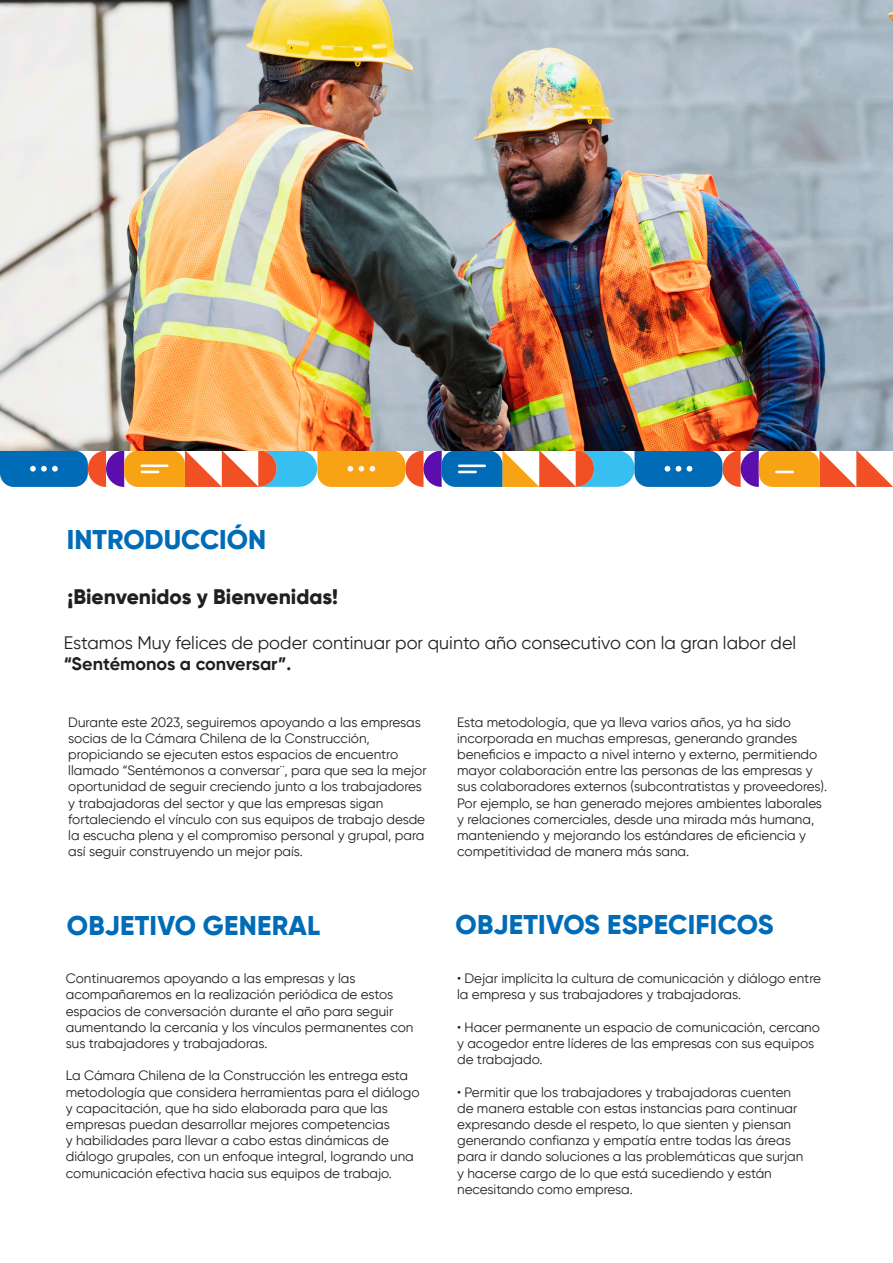
<style>
.page{position:relative;width:893px;height:1263px;background:#fff}
.page>*{position:absolute;margin:0;border:0;box-sizing:border-box;transform-origin:0 0}
.t1{font:800 27px "Gilroy";letter-spacing:.005em;color:#006cb7}
.t2{font:800 21px "Gilroy";color:#231f20}
.t3{font:18px/21.6px "Gilroy";color:#231f20}
.t4{font:13.5px/16.2px "Gilroy";color:#231f20}
.s1{font-weight:700}
</style>
<div class="page">
<img style="left:0;top:0;width:893px;height:450px">
<svg style="left:0;top:450px;width:893px;height:37px"></svg>
<p class="t1" style="left:67px;top:523px;width:201px">INTRODUCCIÓN</p>
<p class="t2" style="left:68px;top:583px;width:272px">¡Bienvenidos y Bienvenidas!</p>
<p class="t3" style="left:64px;top:631px;width:734px">Estamos Muy felices de poder continuar por quinto año consecutivo con la gran labor del <span class="s1">“Sentémonos a conversar”.</span></p>
<p class="t4" style="left:68px;top:714px;width:360px">Durante este 2023, seguiremos apoyando a las empresas socias de la Cámara Chilena de la Construcción, propiciando se ejecuten estos espacios de encuentro llamado “Sentémonos a conversar¨, para que sea la mejor oportunidad de seguir creciendo junto a los trabajadores y trabajadoras del sector y que las empresas sigan fortaleciendo el vínculo con sus equipos de trabajo desde la escucha plena y el compromiso personal y grupal, para así seguir construyendo un mejor país.</p>
<p class="t4" style="left:457px;top:714px;width:372px">Esta metodología, que ya lleva varios años, ya ha sido incorporada en muchas empresas, generando grandes beneficios e impacto a nivel interno y externo, permitiendo mayor colaboración entre las personas de las empresas y sus colaboradores externos (subcontratistas y proveedores).<br>Por ejemplo, se han generado mejores ambientes laborales y relaciones comerciales, desde una mirada más humana, manteniendo y mejorando los estándares de eficiencia y competitividad de manera más sana.</p>
<p class="t1" style="left:67px;top:909px;width:255px">OBJETIVO GENERAL</p>
<p class="t1" style="left:456px;top:908px;width:319px">OBJETIVOS ESPECIFICOS</p>
<p class="t4" style="left:66px;top:970px;width:349px">Continuaremos apoyando a las empresas y las acompañaremos en la realización periódica de estos espacios de conversación durante el año para seguir aumentando la cercanía y los vínculos permanentes con sus trabajadores y trabajadoras.</p>
<p class="t4" style="left:66px;top:1067px;width:355px">La Cámara Chilena de la Construcción les entrega esta metodología que considera herramientas para el diálogo y capacitación, que ha sido elaborada para que las empresas puedan desarrollar mejores competencias<br>y habilidades para llevar a cabo estas dinámicas de diálogo grupales, con un enfoque integral, logrando una comunicación efectiva hacia sus equipos de trabajo.</p>
<p class="t4" style="left:457px;top:970px;width:365px">• Dejar implícita la cultura de comunicación y diálogo entre la empresa y sus trabajadores y trabajadoras.</p>
<p class="t4" style="left:457px;top:1019px;width:364px">• Hacer permanente un espacio de comunicación, cercano y acogedor entre líderes de las empresas con sus equipos de trabajado.</p>
<p class="t4" style="left:457px;top:1083px;width:348px">• Permitir que los trabajadores y trabajadoras cuenten de manera estable con estas instancias para continuar expresando desde el respeto, lo que sienten y piensan generando confianza y empatía entre todas las áreas para ir dando soluciones a las problemáticas que surjan y hacerse cargo de lo que está sucediendo y están necesitando como empresa.</p>
</div>
